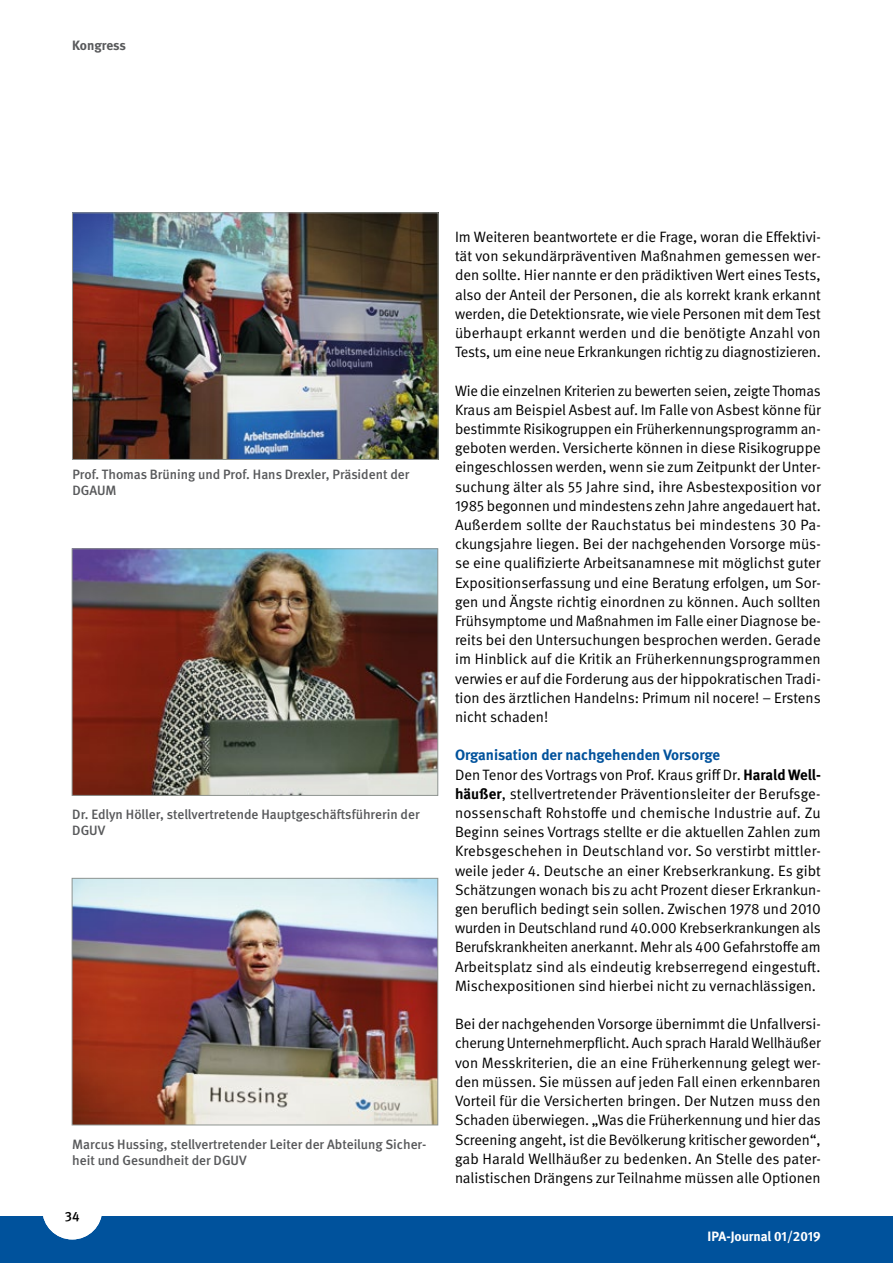
<style>
.page{position:relative;width:893px;height:1263px;background:#fff}
.page>*{position:absolute;margin:0;border:0;box-sizing:border-box;transform-origin:0 0}
.t1{font:15px/19.2px "DGUV Meta";color:#000;text-align:justify}
.t2{font:500 13.5px/16.2px "DGUV Meta";color:#58595b}
.t3{font:700 13.5px "DGUV Meta";letter-spacing:-.005em;color:#fff}
.t4{font:700 13.5px "DGUV Meta";letter-spacing:-.005em;color:#58595b}
.t5{font:500 13.5px "DGUV Meta";color:#000}
.s1{font-weight:700;color:#00529c}
.s2{font-weight:700}
</style>
<div class="page">
<div style="left:0;top:1216px;width:893px;height:47px;background:#00529c"></div>
<div style="left:42px;top:1179px;width:60px;height:60px;background:#fff;border-radius:50%"></div>
<img style="left:74px;top:551px;width:362px;height:242px">
<div style="left:72px;top:549px;width:366px;height:246px;border:1px solid #8e9491"></div>
<img style="left:74px;top:215px;width:362px;height:243px">
<div style="left:72px;top:213px;width:366px;height:247px;border:1px solid #8e9491"></div>
<img style="left:74px;top:880px;width:362px;height:243px">
<div style="left:72px;top:878px;width:366px;height:247px;border:1px solid #8e9491"></div>
<p class="t4" style="left:72px;top:37px;width:55px">Kongress</p>
<p class="t2" style="left:72px;top:467px;width:338px">Prof. Thomas Brüning und Prof. Hans Drexler, Präsident der<br>DGAUM</p>
<p class="t2" style="left:72px;top:807px;width:349px">Dr. Edlyn Höller, stellvertretende Hauptgeschäftsführerin der<br>DGUV</p>
<p class="t2" style="left:72px;top:1136px;width:356px">Marcus Hussing, stellvertretender Leiter der Abteilung Sicher&shy;heit und Gesundheit der DGUV</p>
<p class="t5" style="left:65px;top:1209px;width:16px">34</p>
<p class="t1" style="left:455px;top:228px;width:367px">Im Weiteren beantwortete er die Frage, woran die Effektivi&shy;tät von sekundärpräventiven Maßnahmen gemessen wer&shy;den sollte. Hier nannte er den prädiktiven Wert eines Tests, also der Anteil der Personen, die als korrekt krank erkannt werden, die Detektionsrate, wie viele Personen mit dem Test überhaupt erkannt werden und die benötigte Anzahl von Tests, um eine neue Erkrankungen richtig zu diagnostizieren.</p>
<p class="t1" style="left:455px;top:381px;width:367px">Wie die einzelnen Kriterien zu bewerten seien, zeigte Thomas Kraus am Beispiel Asbest auf. Im Falle von Asbest könne für bestimmte Risikogruppen ein Früherkennungsprogramm an&shy;geboten werden. Versicherte können in diese Risikogruppe eingeschlossen werden, wenn sie zum Zeitpunkt der Unter&shy;suchung älter als 55 Jahre sind, ihre Asbestexposition vor 1985 begonnen und mindestens zehn Jahre angedauert hat.<br>Außerdem sollte der Rauchstatus bei mindestens 30 Pa&shy;ckungsjahre liegen. Bei der nachgehenden Vorsorge müs&shy;se eine qualifizierte Arbeitsanamnese mit möglichst guter Expositionserfassung und eine Beratung erfolgen, um Sor&shy;gen und Ängste richtig einordnen zu können. Auch sollten Frühsymptome und Maßnahmen im Falle einer Diagnose be&shy;reits bei den Untersuchungen besprochen werden. Gerade im Hinblick auf die Kritik an Früherkennungsprogrammen verwies er auf die Forderung aus der hippokratischen Tradi&shy;tion des ärztlichen Handelns: Primum nil nocere! – Erstens nicht schaden!</p>
<p class="t1" style="left:455px;top:746px;width:367px;text-align:left"><span class="s1">Organisation der nachgehenden Vorsorge<br></span>Den Tenor des Vortrags von Prof. Kraus griff Dr. <span class="s2">Harald Well&shy;häußer</span>, stellvertretender Präventionsleiter der Berufsge&shy;nossenschaft Rohstoffe und chemische Industrie auf. Zu Beginn seines Vortrags stellte er die aktuellen Zahlen zum Krebsgeschehen in Deutschland vor. So verstirbt mittler&shy;weile jeder 4. Deutsche an einer Krebserkrankung. Es gibt Schätzungen wonach bis zu acht Prozent dieser Erkrankun&shy;gen beruflich bedingt sein sollen. Zwischen 1978 und 2010 wurden in Deutschland rund 40.000 Krebserkrankungen als Berufskrankheiten anerkannt. Mehr als 400 Gefahrstoffe am Arbeitsplatz sind als eindeutig krebserregend eingestuft.<br>Mischexpositionen sind hierbei nicht zu vernachlässigen.</p>
<p class="t1" style="left:455px;top:1015px;width:367px">Bei der nachgehenden Vorsorge übernimmt die Unfallversi&shy;cherung Unternehmerpflicht. Auch sprach Harald Wellhäußer von Messkriterien, die an eine Früherkennung gelegt wer&shy;den müssen. Sie müssen auf jeden Fall einen erkennbaren Vorteil für die Versicherten bringen. Der Nutzen muss den Schaden überwiegen. „Was die Früherkennung und hier das Screening angeht, ist die Bevölkerung kritischer geworden“, gab Harald Wellhäußer zu bedenken. An Stelle des pater&shy;nalistischen Drängens zur Teilnahme müssen alle Optionen</p>
<p class="t3" style="left:708px;top:1228px;width:115px">IPA-Journal 01/2019</p>
</div>
